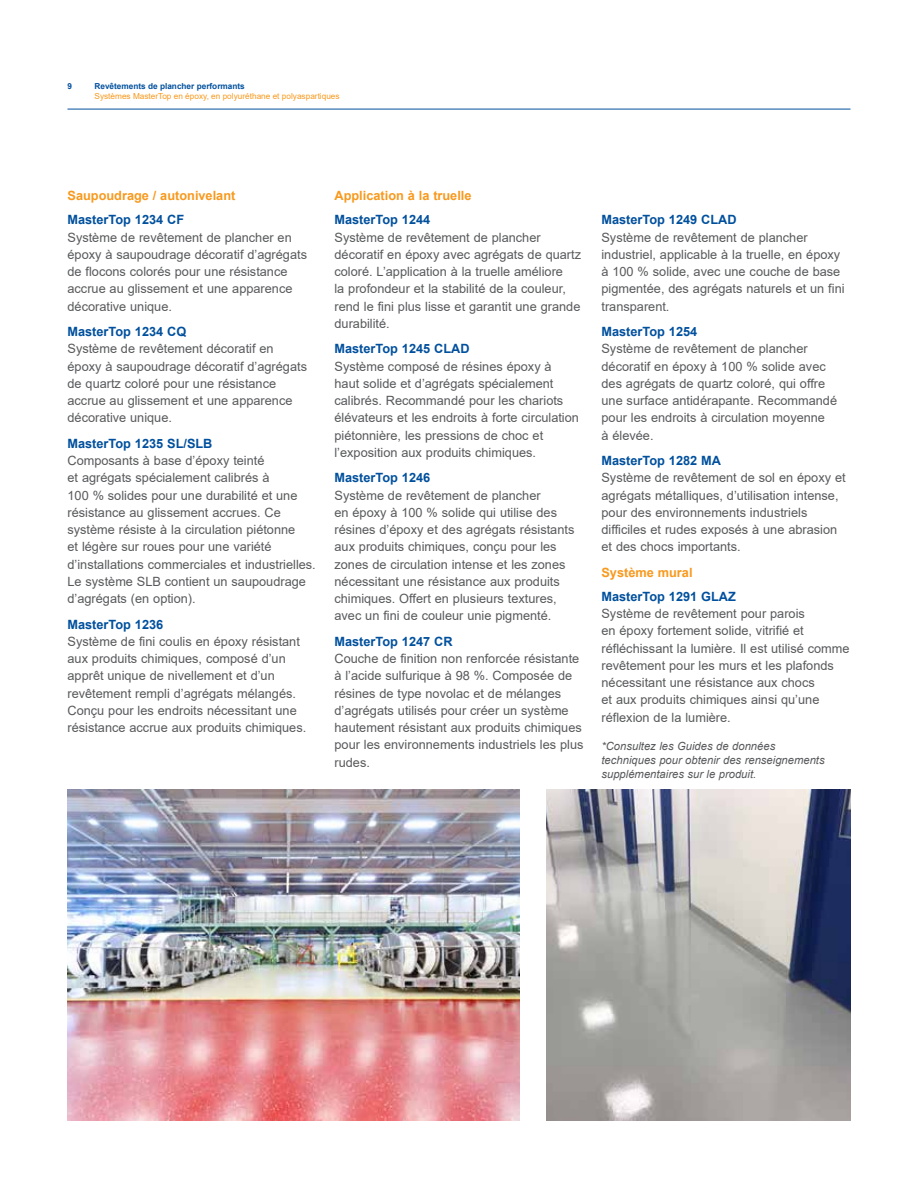
<style>
.page{position:relative;width:918px;height:1188px;background:#fff}
.page>*{position:absolute;margin:0;border:0;box-sizing:border-box;transform-origin:0 0}
.t1{font:12.75px/17.2px "Arial";color:#58595b}
.t2{font:700 12.75px "Arial";color:#00509e}
.t3{font:700 12.75px "Arial";color:#f8991d}
.t4{font:italic 11.25px/14.2px "Arial";color:#58595b}
.t5{font:8.25px "Arial";color:#f8991d}
.t6{font:700 8.25px "Arial";color:#00509e}
</style>
<div class="page">
<hr style="left:68px;top:109px;width:782px;height:1px;background:#00509e">
<img style="left:68px;top:789px;width:451px;height:331px">
<img style="left:546px;top:789px;width:304px;height:331px">
<p class="t6" style="left:68px;top:80px;width:6px">9</p>
<p class="t6" style="left:95px;top:80px;width:152px">Revêtements de plancher performants</p>
<p class="t5" style="left:95px;top:90px;width:247px">Systèmes MasterTop en époxy, en polyuréthane et polyaspartiques</p>
<p class="t3" style="left:68px;top:187px;width:169px">Saupoudrage / autonivelant</p>
<p class="t2" style="left:68px;top:211px;width:118px">MasterTop 1234 CF</p>
<p class="t1" style="left:68px;top:229px;width:241px">Système de revêtement de plancher en époxy à saupoudrage décoratif d’agrégats de flocons colorés pour une résistance accrue au glissement et une apparence décorative unique.</p>
<p class="t2" style="left:68px;top:323px;width:120px">MasterTop 1234 CQ</p>
<p class="t1" style="left:68px;top:340px;width:241px">Système de revêtement décoratif en époxy à saupoudrage décoratif d’agrégats de quartz coloré pour une résistance accrue au glissement et une apparence décorative unique.</p>
<p class="t2" style="left:68px;top:434px;width:147px">MasterTop 1235 SL/SLB</p>
<p class="t1" style="left:68px;top:452px;width:250px">Composants à base d’époxy teinté<br>et agrégats spécialement calibrés à<br>100 % solides pour une durabilité et une résistance au glissement accrues. Ce système résiste à la circulation piétonne<br>et légère sur roues pour une variété d’installations commerciales et industrielles.<br>Le système SLB contient un saupoudrage d’agrégats (en option).</p>
<p class="t2" style="left:68px;top:615px;width:97px">MasterTop 1236</p>
<p class="t1" style="left:68px;top:633px;width:240px">Système de fini coulis en époxy résistant aux produits chimiques, composé d’un apprêt unique de nivellement et d’un revêtement rempli d’agrégats mélangés.<br>Conçu pour les endroits nécessitant une résistance accrue aux produits chimiques.</p>
<p class="t3" style="left:334px;top:187px;width:139px">Application à la truelle</p>
<p class="t2" style="left:334px;top:211px;width:97px">MasterTop 1244</p>
<p class="t1" style="left:334px;top:229px;width:248px">Système de revêtement de plancher décoratif en époxy avec agrégats de quartz coloré. L’application à la truelle améliore<br>la profondeur et la stabilité de la couleur, rend le fini plus lisse et garantit une grande durabilité.</p>
<p class="t2" style="left:334px;top:340px;width:137px">MasterTop 1245 CLAD</p>
<p class="t1" style="left:334px;top:358px;width:246px">Système composé de résines époxy à haut solide et d’agrégats spécialement calibrés. Recommandé pour les chariots élévateurs et les endroits à forte circulation piétonnière, les pressions de choc et l’exposition aux produits chimiques.</p>
<p class="t2" style="left:334px;top:469px;width:97px">MasterTop 1246</p>
<p class="t1" style="left:334px;top:487px;width:241px">Système de revêtement de plancher<br>en époxy à 100 % solide qui utilise des résines d’époxy et des agrégats résistants aux produits chimiques, conçu pour les zones de circulation intense et les zones nécessitant une résistance aux produits chimiques. Offert en plusieurs textures, avec un fini de couleur unie pigmenté.</p>
<p class="t2" style="left:334px;top:633px;width:120px">MasterTop 1247 CR</p>
<p class="t1" style="left:334px;top:650px;width:250px">Couche de finition non renforcée résistante à l’acide sulfurique à 98 %. Composée de résines de type novolac et de mélanges d’agrégats utilisés pour créer un système hautement résistant aux produits chimiques pour les environnements industriels les plus rudes.</p>
<p class="t2" style="left:601px;top:211px;width:137px">MasterTop 1249 CLAD</p>
<p class="t1" style="left:601px;top:229px;width:245px">Système de revêtement de plancher industriel, applicable à la truelle, en époxy à 100 % solide, avec une couche de base pigmentée, des agrégats naturels et un fini transparent.</p>
<p class="t2" style="left:601px;top:323px;width:97px">MasterTop 1254</p>
<p class="t1" style="left:601px;top:340px;width:237px">Système de revêtement de plancher décoratif en époxy à 100 % solide avec des agrégats de quartz coloré, qui offre une surface antidérapante. Recommandé pour les endroits à circulation moyenne<br>à élevée.</p>
<p class="t2" style="left:601px;top:452px;width:121px">MasterTop 1282 MA</p>
<p class="t1" style="left:601px;top:469px;width:246px">Système de revêtement de sol en époxy et agrégats métalliques, d’utilisation intense, pour des environnements industriels difficiles et rudes exposés à une abrasion et des chocs importants.</p>
<p class="t3" style="left:601px;top:564px;width:93px">Système mural</p>
<p class="t2" style="left:601px;top:588px;width:136px">MasterTop 1291 GLAZ</p>
<p class="t1" style="left:601px;top:605px;width:250px">Système de revêtement pour parois<br>en époxy fortement solide, vitrifié et réfléchissant la lumière. Il est utilisé comme revêtement pour les murs et les plafonds nécessitant une résistance aux chocs<br>et aux produits chimiques ainsi qu’une réflexion de la lumière.</p>
<p class="t4" style="left:602px;top:739px;width:225px">*Consultez les Guides de données techniques pour obtenir des renseignements supplémentaires sur le produit.</p>
</div>
